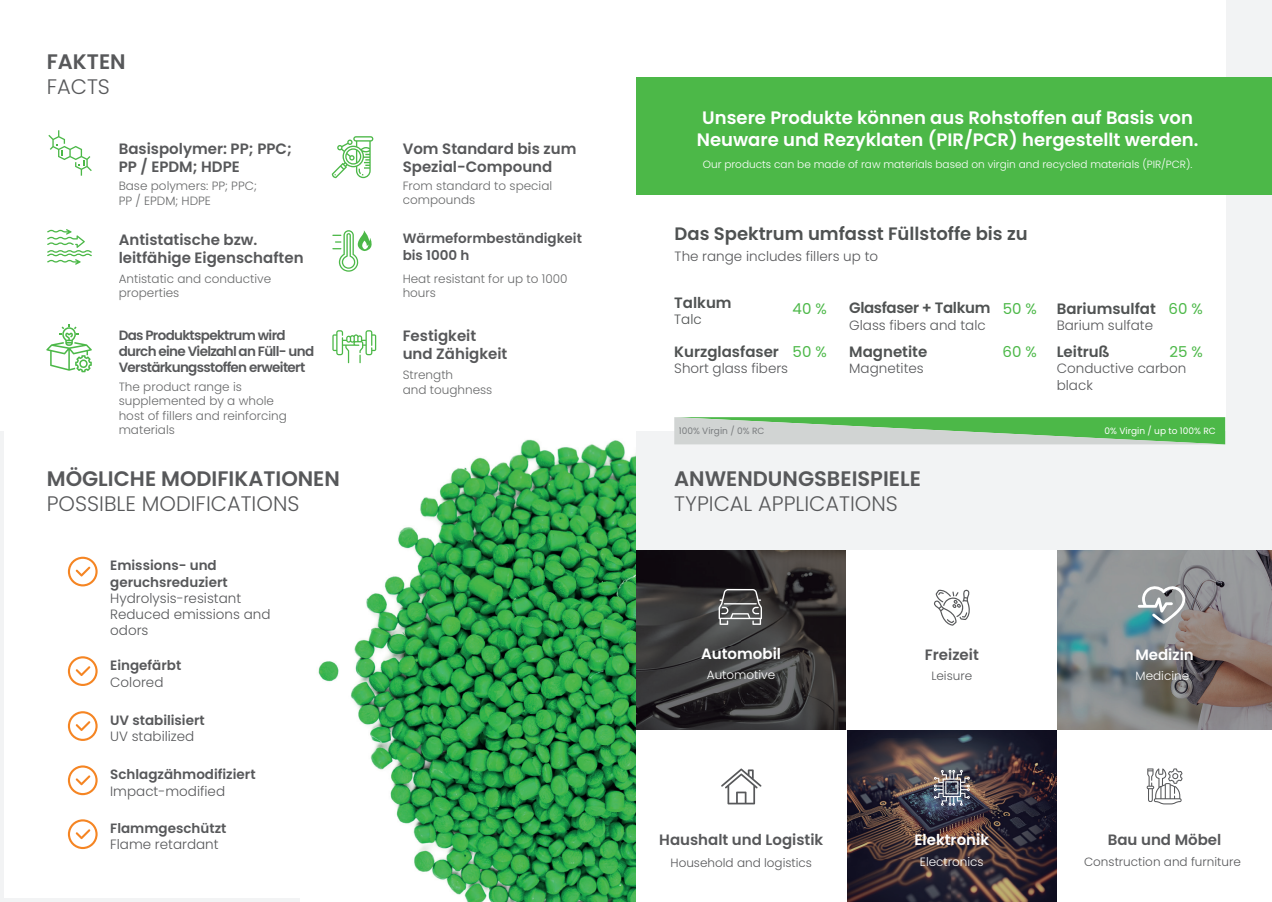
<style>
.page{position:relative;width:1272px;height:902px;background:#fff}
.page>*{position:absolute;margin:0;border:0;box-sizing:border-box;transform-origin:0 0}
.t1{font:600 21px "Poppins";color:#57585a}
.t2{font:300 21px "Poppins";color:#57585a}
.t3{font:600 18px/21.6px "Poppins";color:#fff;text-align:center}
.t4{font:600 18px "Poppins";color:#4f5252}
.t5{font:600 15px/18px "Poppins";color:#57585a}
.t6{font:600 15px "Poppins";color:#4f5252}
.t7{font:600 15px "Poppins";color:#fff}
.t8{font:15px "Poppins";color:#4cb848}
.t9{font:600 15px "Poppins";letter-spacing:-.025em;color:#4f5252}
.t10{font:300 13.5px/16.2px "Poppins";color:#57585a}
.t11{font:600 13.5px/16.2px "Poppins";color:#57585a}
.t12{font:600 13.5px/16.2px "Poppins";letter-spacing:-.05em;color:#57585a}
.t13{font:300 13.5px "Poppins";color:#4f5252}
.t14{font:300 12px/14.4px "Poppins";color:#68696a}
.t15{font:300 12px "Poppins";color:#57585a}
.t16{font:300 12px "Poppins";color:#fff}
.t17{font:300 10.5px "Poppins";color:#fff}
.t18{font:9px "Poppins";color:#fff}
.t19{font:9px "Poppins";color:#7a7d7f}
</style>
<div class="page">
<div style="left:0;top:0;width:1271px;height:901px;background:#f2f3f4"></div>
<img style="left:636px;top:551px;width:210px;height:179px">
<svg style="left:718px;top:589px;width:44px;height:35px;background:#6c6c6c"></svg>
<div style="left:4px;top:421px;width:632px;height:476px;background:#fff"></div>
<div style="left:0;top:0;width:1225px;height:431px;background:#fff"></div>
<div style="left:846px;top:551px;width:211px;height:186px;background:#fff"></div>
<img style="left:1057px;top:551px;width:214px;height:179px">
<img style="left:846px;top:730px;width:211px;height:171px">
<div style="left:1057px;top:730px;width:214px;height:171px;background:#fff"></div>
<svg style="left:68px;top:656px;width:30px;height:30px"></svg>
<svg style="left:68px;top:765px;width:30px;height:30px"></svg>
<svg style="left:68px;top:711px;width:30px;height:29px"></svg>
<svg style="left:68px;top:556px;width:30px;height:30px"></svg>
<svg style="left:68px;top:819px;width:30px;height:30px"></svg>
<svg style="left:48px;top:130px;width:44px;height:46px"></svg>
<svg style="left:332px;top:330px;width:44px;height:33px"></svg>
<svg style="left:47px;top:229px;width:45px;height:36px"></svg>
<svg style="left:934px;top:589px;width:36px;height:36px"></svg>
<div style="left:636px;top:78px;width:635px;height:117px;background:#4cb848"></div>
<svg style="left:933px;top:769px;width:36px;height:36px"></svg>
<div style="left:636px;top:730px;width:210px;height:171px;background:#fff"></div>
<svg style="left:721px;top:768px;width:40px;height:36px"></svg>
<svg style="left:674px;top:417px;width:551px;height:27px;background:#8ac589"></svg>
<div style="left:679px;top:425px;width:85px;height:11px;background:#d1d4d3"></div>
<svg style="left:1137px;top:585px;width:48px;height:38px"></svg>
<svg style="left:1146px;top:768px;width:36px;height:36px"></svg>
<svg style="left:46px;top:324px;width:46px;height:48px"></svg>
<svg style="left:332px;top:136px;width:41px;height:42px"></svg>
<img style="left:301px;top:439px;width:335px;height:462px">
<svg style="left:332px;top:230px;width:40px;height:42px"></svg>
<h1 class="t1" style="left:47px;top:49px;width:80px">FAKTEN</h1>
<h1 class="t2" style="left:47px;top:74px;width:65px">FACTS</h1>
<p class="t5" style="left:119px;top:140px;width:175px">Basispolymer: PP; PPC;<br>PP / EPDM; HDPE</p>
<p class="t14" style="left:119px;top:179px;width:139px">Base polymers: PP; PPC;<br>PP / EPDM; HDPE</p>
<p class="t5" style="left:119px;top:231px;width:186px">Antistatische bzw. leitfähige Eigenschaften</p>
<p class="t14" style="left:119px;top:271px;width:154px">Antistatic and conductive properties</p>
<p class="t12" style="left:119px;top:327px;width:197px">Das Produktspektrum wird durch eine Vielzahl an Füll- und<br>Verstärkungsstoffen erweitert</p>
<p class="t14" style="left:119px;top:379px;width:170px">The product range is supplemented by a whole host of fillers and reinforcing materials</p>
<h1 class="t1" style="left:47px;top:466px;width:294px">MÖGLICHE MODIFIKATIONEN</h1>
<h1 class="t2" style="left:47px;top:491px;width:254px">POSSIBLE MODIFICATIONS</h1>
<p class="t11" style="left:110px;top:557px;width:119px">Emissions- und geruchsreduziert</p>
<p class="t10" style="left:110px;top:590px;width:162px">Hydrolysis-resistant<br>Reduced emissions and odors</p>
<p class="t11" style="left:110px;top:657px;width:72px">Eingefärbt</p>
<p class="t10" style="left:110px;top:673px;width:55px">Colored</p>
<p class="t11" style="left:110px;top:712px;width:96px">UV stabilisiert</p>
<p class="t10" style="left:110px;top:728px;width:86px">UV stabilized</p>
<p class="t11" style="left:110px;top:766px;width:147px">Schlagzähmodifiziert</p>
<p class="t10" style="left:110px;top:782px;width:116px">Impact-modified</p>
<p class="t11" style="left:110px;top:820px;width:118px">Flammgeschützt</p>
<p class="t10" style="left:110px;top:836px;width:110px">Flame retardant</p>
<p class="t5" style="left:402px;top:140px;width:175px">Vom Standard bis zum<br>Spezial-Compound</p>
<p class="t14" style="left:402px;top:178px;width:151px">From standard to special compounds</p>
<p class="t11" style="left:402px;top:230px;width:181px">Wärmeformbeständigkeit bis 1000 h</p>
<p class="t14" style="left:402px;top:271px;width:166px">Heat resistant for up to 1000 hours</p>
<p class="t5" style="left:402px;top:327px;width:106px">Festigkeit und Zähigkeit</p>
<p class="t14" style="left:402px;top:368px;width:91px">Strength<br>and toughness</p>
<h2 class="t3" style="left:696px;top:107px;width:503px">Unsere Produkte können aus Rohstoffen auf Basis von<br>Neuware und Rezyklaten (PIR/PCR) hergestellt werden.</h2>
<p class="t17" style="left:702px;top:158px;width:491px">Our products can be made of raw materials based on virgin and recycled materials (PIR/PCR).</p>
<h2 class="t4" style="left:674px;top:223px;width:354px">Das Spektrum umfasst Füllstoffe bis zu</h2>
<p class="t10" style="left:674px;top:248px;width:205px">The range includes fillers up to</p>
<p class="t6" style="left:674px;top:294px;width:59px">Talkum</p>
<p class="t13" style="left:674px;top:311px;width:29px">Talc</p>
<p class="t6" style="left:674px;top:342px;width:106px">Kurzglasfaser</p>
<p class="t10" style="left:674px;top:360px;width:115px">Short glass fibers</p>
<p class="t9" style="left:849px;top:299px;width:143px">Glasfaser + Talkum</p>
<p class="t10" style="left:849px;top:317px;width:138px">Glass fibers and talc</p>
<p class="t6" style="left:849px;top:342px;width:80px">Magnetite</p>
<p class="t10" style="left:849px;top:360px;width:76px">Magnetites</p>
<p class="t6" style="left:1056px;top:300px;width:101px">Bariumsulfat</p>
<p class="t10" style="left:1056px;top:317px;width:98px">Barium sulfate</p>
<p class="t6" style="left:1056px;top:343px;width:55px">Leitruß</p>
<p class="t10" style="left:1056px;top:360px;width:131px">Conductive carbon black</p>
<p class="t8" style="left:792px;top:300px;width:36px">40 %</p>
<p class="t8" style="left:1002px;top:300px;width:36px">50 %</p>
<p class="t8" style="left:1168px;top:300px;width:36px">60 %</p>
<p class="t8" style="left:792px;top:342px;width:36px">50 %</p>
<p class="t8" style="left:1002px;top:342px;width:36px">60 %</p>
<p class="t8" style="left:1169px;top:342px;width:35px">25 %</p>
<p class="t19" style="left:679px;top:425px;width:87px">100% Virgin / 0% RC</p>
<p class="t18" style="left:1104px;top:425px;width:113px">0% Virgin / up to 100% RC</p>
<h1 class="t1" style="left:674px;top:466px;width:248px">ANWENDUNGSBEISPIELE</h1>
<h1 class="t2" style="left:674px;top:491px;width:225px">TYPICAL APPLICATIONS</h1>
<p class="t7" style="left:701px;top:645px;width:81px">Automobil</p>
<p class="t16" style="left:707px;top:667px;width:70px">Automotive</p>
<p class="t5" style="left:924px;top:646px;width:55px">Freizeit</p>
<p class="t15" style="left:931px;top:668px;width:42px">Leisure</p>
<p class="t7" style="left:1135px;top:646px;width:60px">Medizin</p>
<p class="t16" style="left:1135px;top:669px;width:55px">Medicine</p>
<p class="t5" style="left:659px;top:831px;width:165px">Haushalt und Logistik</p>
<p class="t15" style="left:670px;top:855px;width:143px">Household and logistics</p>
<p class="t7" style="left:914px;top:831px;width:76px">Elektronik</p>
<p class="t5" style="left:1107px;top:831px;width:115px">Bau und Möbel</p>
<p class="t16" style="left:920px;top:855px;width:65px">Electronics</p>
<p class="t15" style="left:1083px;top:855px;width:158px">Construction and furniture</p>
</div>
